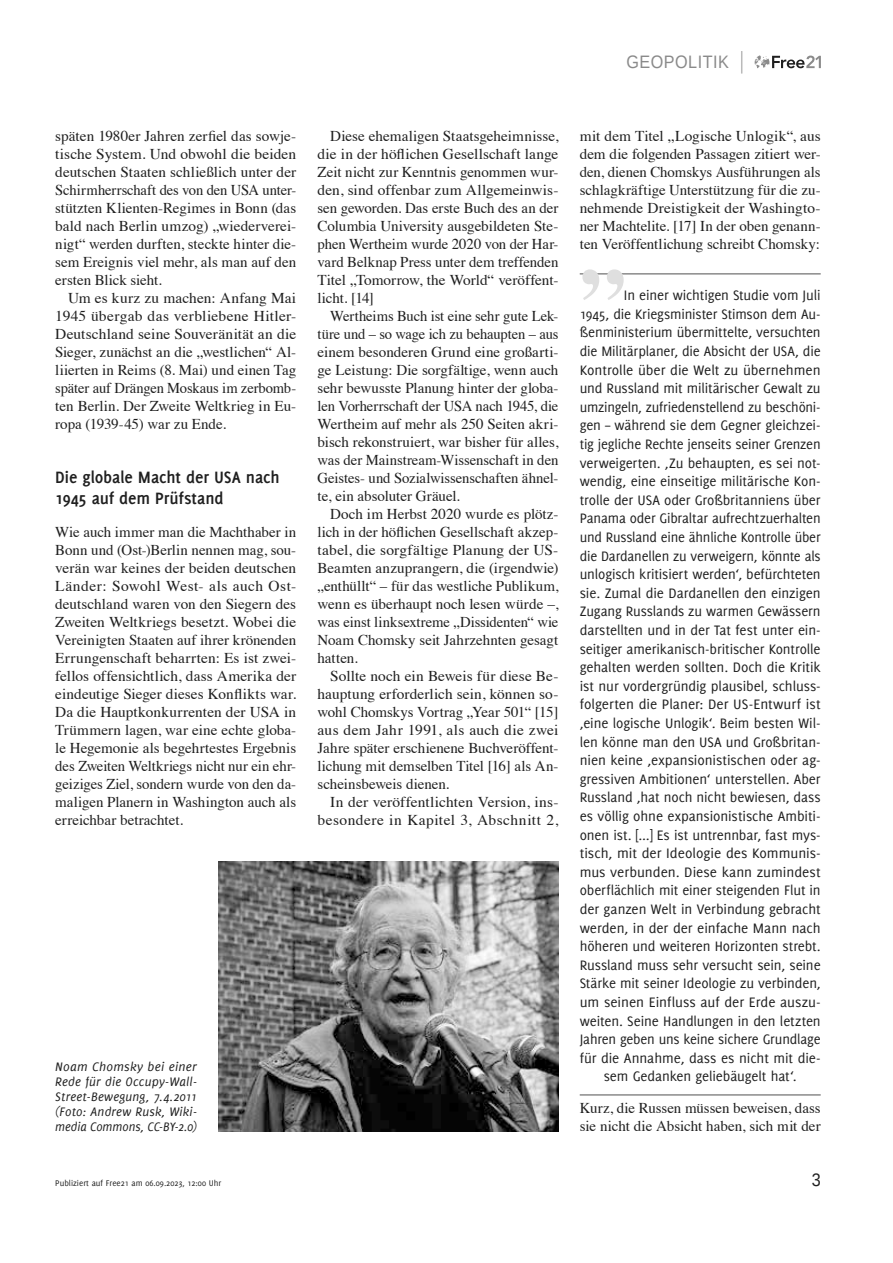
<style>
.page{position:relative;width:893px;height:1263px;background:#fff}
.page>*{position:absolute;margin:0;border:0;box-sizing:border-box;transform-origin:0 0}
.t1{font:700 91.5px "Times";color:#dfdfdf}
.t2{font:700 18px/21px "Delicious";letter-spacing:-.005em;color:#1f1f1f}
.t3{font:18px "Liberation Sans";letter-spacing:.03em;color:#8a8a8a;scale:.9 1}
.t4{font:18px "Liberation Sans";color:#1f1f1f;scale:.9 1}
.t5{font:15px/18px "Times";color:#1f1f1f;text-align:justify}
.t6{font:15px "Delicious";letter-spacing:-.01em;color:#1f1f1f}
.t7{font:15px/18px "Times";letter-spacing:.02em;color:#1f1f1f;text-align:right}
.t8{font:italic 13.5px/15px "Delicious";letter-spacing:.01em;color:#1f1f1f;text-align:justify}
.t9{font:9px "Delicious";color:#1f1f1f}
</style>
<div class="page">
<svg style="left:755px;top:55px;width:66px;height:13px"></svg>
<svg style="left:741px;top:51px;width:1px;height:23px"></svg>
<hr style="left:580px;top:273px;width:241px;height:2px;background:#8a8a8a">
<hr style="left:580px;top:1094px;width:241px;height:2px;background:#8a8a8a">
<img style="left:218px;top:861px;width:340px;height:270px">
<p class="t3" style="left:626px;top:51px;width:115px">GEOPOLITIK</p>
<p class="t5" style="left:55px;top:126px;width:242px">späten 1980er Jahren zerfiel das sowje&shy;tische System. Und obwohl die beiden deutschen Staaten schließlich unter der Schirmherrschaft des von den USA unter&shy;stützten Klienten-Regimes in Bonn (das bald nach Berlin umzog) „wiederverei&shy;nigt“ werden durften, steckte hinter die&shy;sem Ereignis viel mehr, als man auf den ersten Blick sieht.</p>
<p class="t5" style="left:55px;top:288px;width:242px;text-indent:13px">Um es kurz zu machen: Anfang Mai 1945 übergab das verbliebene Hitler-Deutschland seine Souveränität an die Sieger, zunächst an die „westlichen“ Al&shy;liierten in Reims (8. Mai) und einen Tag später auf Drängen Moskaus im zerbomb&shy;ten Berlin. Der Zweite Weltkrieg in Eu&shy;ropa (1939-45) war zu Ende.</p>
<p class="t2" style="left:55px;top:467px;width:226px">Die globale Macht der USA nach<br>1945 auf dem Prüfstand</p>
<p class="t5" style="left:55px;top:522px;width:242px">Wie auch immer man die Machthaber in Bonn und (Ost-)Berlin nennen mag, sou&shy;verän war keines der beiden deutschen Länder: Sowohl West- als auch Ost&shy;deutschland waren von den Siegern des Zweiten Weltkriegs besetzt. Wobei die Vereinigten Staaten auf ihrer krönenden Errungenschaft beharrten: Es ist zwei&shy;fellos offensichtlich, dass Amerika der eindeutige Sieger dieses Konflikts war.<br>Da die Hauptkonkurrenten der USA in Trümmern lagen, war eine echte globa&shy;le Hegemonie als begehrtestes Ergebnis des Zweiten Weltkriegs nicht nur ein ehr&shy;geiziges Ziel, sondern wurde von den da&shy;maligen Planern in Washington auch als erreichbar betrachtet.</p>
<p class="t5" style="left:317px;top:126px;width:242px;text-indent:13px">Diese ehemaligen Staatsgeheimnisse, die in der höflichen Gesellschaft lange Zeit nicht zur Kenntnis genommen wur&shy;den, sind offenbar zum Allgemeinwis&shy;sen geworden. Das erste Buch des an der Columbia University ausgebildeten Ste&shy;phen Wertheim wurde 2020 von der Har&shy;vard Belknap Press unter dem treffenden Titel „Tomorrow, the World“ veröffent&shy;licht. [14]</p>
<p class="t5" style="left:317px;top:306px;width:242px;text-indent:13px">Wertheims Buch ist eine sehr gute Lek&shy;türe und – so wage ich zu behaupten – aus einem besonderen Grund eine großarti&shy;ge Leistung: Die sorgfältige, wenn auch sehr bewusste Planung hinter der globa&shy;len Vorherrschaft der USA nach 1945, die Wertheim auf mehr als 250 Seiten akri&shy;bisch rekonstruiert, war bisher für alles, was der Mainstream-Wissenschaft in den Geistes- und Sozialwissenschaften ähnel&shy;te, ein absoluter Gräuel.</p>
<p class="t5" style="left:317px;top:504px;width:242px;text-indent:13px">Doch im Herbst 2020 wurde es plötz&shy;lich in der höflichen Gesellschaft akzep&shy;tabel, die sorgfältige Planung der US-Beamten anzuprangern, die (irgendwie) „enthüllt“ – für das westliche Publikum, wenn es überhaupt noch lesen würde –, was einst linksextreme „Dissidenten“ wie Noam Chomsky seit Jahrzehnten gesagt hatten.</p>
<p class="t5" style="left:317px;top:666px;width:242px;text-indent:13px">Sollte noch ein Beweis für diese Be&shy;hauptung erforderlich sein, können so&shy;wohl Chomskys Vortrag „Year 501“ [15] aus dem Jahr 1991, als auch die zwei Jahre später erschienene Buchveröffent&shy;lichung mit demselben Titel [16] als An&shy;scheinsbeweis dienen.</p>
<p class="t7" style="left:317px;top:792px;width:242px">In der veröffentlichten Version, ins&shy;besondere in Kapitel 3, Abschnitt 2,</p>
<p class="t8" style="left:55px;top:1059px;width:143px">Noam Chomsky bei einer Rede für die Occupy-Wall-Street-Bewegung, 7.4.2011 (Foto: Andrew Rusk, Wiki&shy;media Commons, CC-BY-2.0)</p>
<p class="t5" style="left:580px;top:126px;width:242px">mit dem Titel „Logische Unlogik“, aus dem die folgenden Passagen zitiert wer&shy;den, dienen Chomskys Ausführungen als schlagkräftige Unterstützung für die zu&shy;nehmende Dreistigkeit der Washingto&shy;ner Machtelite. [17] In der oben genann&shy;ten Veröffentlichung schreibt Chomsky:</p>
<h1 class="t1" style="left:580px;top:165px;width:47px">„</h1>
<p class="t6" style="left:624px;top:287px;width:198px">In einer wichtigen Studie vom Juli</p>
<p class="t6" style="left:580px;top:305px;width:242px">1945, die Kriegsminister Stimson dem Au-</p>
<p class="t6" style="left:580px;top:324px;width:242px">ßenministerium übermittelte, versuchten</p>
<p class="t6" style="left:580px;top:343px;width:242px">die Militärplaner, die Absicht der USA, die</p>
<p class="t6" style="left:580px;top:361px;width:242px">Kontrolle über die Welt zu übernehmen</p>
<p class="t6" style="left:580px;top:380px;width:242px">und Russland mit militärischer Gewalt zu</p>
<p class="t6" style="left:580px;top:398px;width:242px">umzingeln, zufriedenstellend zu beschöni-</p>
<p class="t6" style="left:580px;top:417px;width:242px">gen – während sie dem Gegner gleichzei-</p>
<p class="t6" style="left:580px;top:436px;width:242px">tig jegliche Rechte jenseits seiner Grenzen</p>
<p class="t6" style="left:580px;top:454px;width:242px">verweigerten. ‚Zu behaupten, es sei not-</p>
<p class="t6" style="left:580px;top:473px;width:242px">wendig, eine einseitige militärische Kon-</p>
<p class="t6" style="left:580px;top:491px;width:242px">trolle der USA oder Großbritanniens über</p>
<p class="t6" style="left:580px;top:510px;width:242px">Panama oder Gibraltar aufrechtzuerhalten</p>
<p class="t6" style="left:580px;top:529px;width:242px">und Russland eine ähnliche Kontrolle über</p>
<p class="t6" style="left:580px;top:547px;width:242px">die Dardanellen zu verweigern, könnte als</p>
<p class="t6" style="left:580px;top:566px;width:242px">unlogisch kritisiert werden‘, befürchteten</p>
<p class="t6" style="left:580px;top:584px;width:242px">sie. Zumal die Dardanellen den einzigen</p>
<p class="t6" style="left:580px;top:603px;width:242px">Zugang Russlands zu warmen Gewässern</p>
<p class="t6" style="left:580px;top:622px;width:242px">darstellten und in der Tat fest unter ein-</p>
<p class="t6" style="left:580px;top:640px;width:242px">seitiger amerikanisch-britischer Kontrolle</p>
<p class="t6" style="left:580px;top:659px;width:243px">gehalten werden sollten. Doch die Kritik</p>
<p class="t6" style="left:580px;top:677px;width:242px">ist nur vordergründig plausibel, schluss-</p>
<p class="t6" style="left:580px;top:696px;width:242px">folgerten die Planer: Der US-Entwurf ist</p>
<p class="t6" style="left:580px;top:715px;width:242px">‚eine logische Unlogik‘. Beim besten Wil-</p>
<p class="t6" style="left:580px;top:733px;width:242px">len könne man den USA und Großbritan-</p>
<p class="t6" style="left:580px;top:752px;width:242px">nien keine ‚expansionistischen oder ag-</p>
<p class="t6" style="left:580px;top:770px;width:242px">gressiven Ambitionen‘ unterstellen. Aber</p>
<p class="t6" style="left:580px;top:789px;width:242px">Russland ‚hat noch nicht bewiesen, dass</p>
<p class="t6" style="left:580px;top:808px;width:242px">es völlig ohne expansionistische Ambiti-</p>
<p class="t6" style="left:580px;top:826px;width:242px">onen ist. [...] Es ist untrennbar, fast mys-</p>
<p class="t6" style="left:580px;top:845px;width:242px">tisch, mit der Ideologie des Kommunis-</p>
<p class="t6" style="left:580px;top:863px;width:242px">mus verbunden. Diese kann zumindest</p>
<p class="t6" style="left:580px;top:882px;width:242px">oberflächlich mit einer steigenden Flut in</p>
<p class="t6" style="left:580px;top:901px;width:242px">der ganzen Welt in Verbindung gebracht</p>
<p class="t6" style="left:580px;top:919px;width:242px">werden, in der der einfache Mann nach</p>
<p class="t6" style="left:580px;top:938px;width:242px">höheren und weiteren Horizonten strebt.</p>
<p class="t6" style="left:580px;top:956px;width:242px">Russland muss sehr versucht sein, seine</p>
<p class="t6" style="left:580px;top:975px;width:242px">Stärke mit seiner Ideologie zu verbinden,</p>
<p class="t6" style="left:580px;top:994px;width:242px">um seinen Einfluss auf der Erde auszu-</p>
<p class="t6" style="left:580px;top:1012px;width:242px">weiten. Seine Handlungen in den letzten</p>
<p class="t6" style="left:580px;top:1031px;width:242px">Jahren geben uns keine sichere Grundlage</p>
<p class="t6" style="left:580px;top:1049px;width:242px">für die Annahme, dass es nicht mit die-</p>
<p class="t6" style="left:604px;top:1068px;width:194px">sem Gedanken geliebäugelt hat‘.</p>
<p class="t5" style="left:580px;top:1098px;width:242px">Kurz, die Russen müssen beweisen, dass sie nicht die Absicht haben, sich mit der</p>
<p class="t9" style="left:55px;top:1177px;width:168px">Publiziert auf Free21 am 06.09.2023, 12:00 Uhr</p>
<p class="t4" style="left:812px;top:1168px;width:12px">3</p>
</div>
